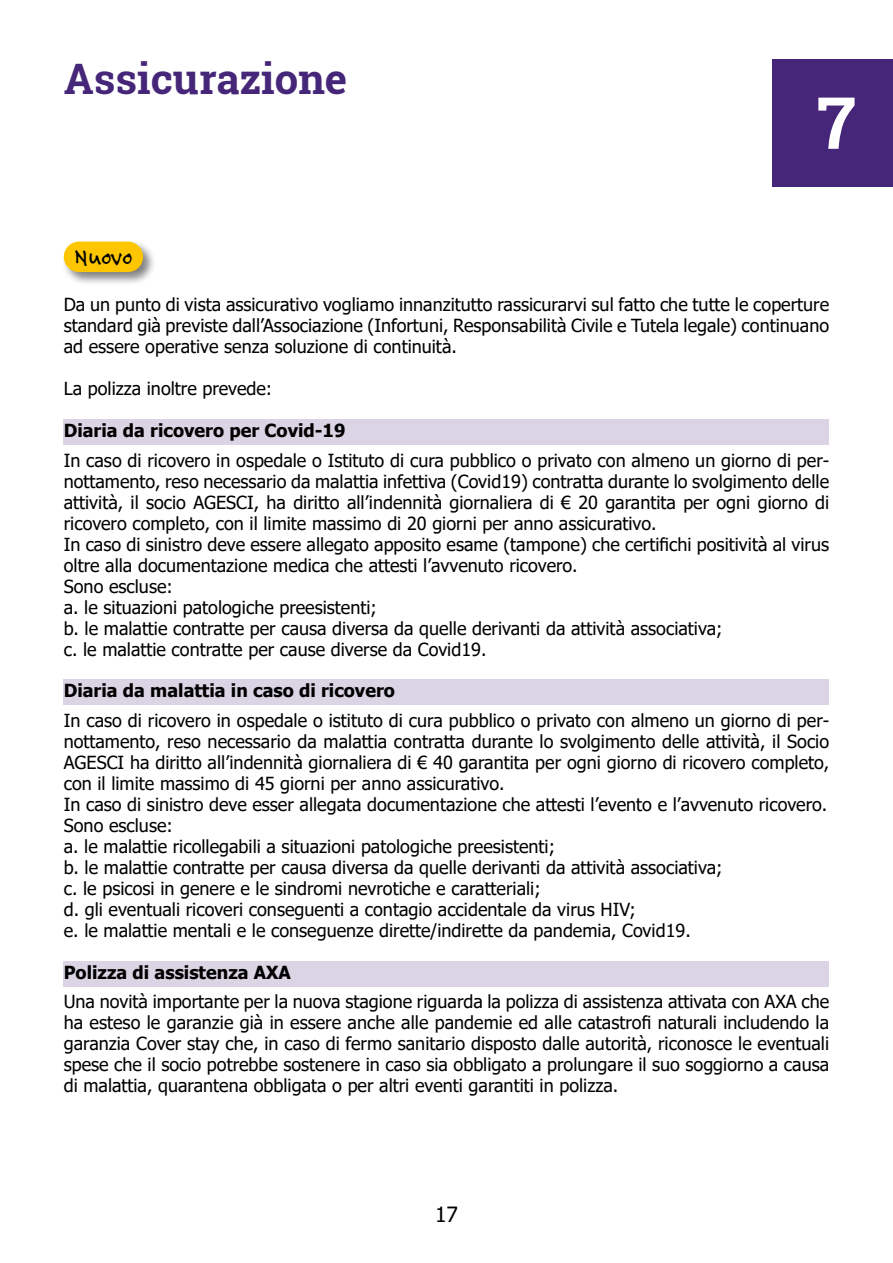
<style>
.page{position:relative;width:893px;height:1263px;background:#fff}
.page>*{position:absolute;margin:0;border:0;box-sizing:border-box;transform-origin:0 0}
.t1{font:700 72px "Roboto Slab";color:#fff}
.t2{font:700 42px "Roboto Slab";color:#462678}
.t3{font:25.5px "Felt Tip Roman";color:#000}
.t4{font:21px "Tahoma";color:#000}
.t5{font:18px/21px "Tahoma";color:#000;text-align:justify}
.t6{font:700 18px "Tahoma";color:#000}
</style>
<div class="page">
<div style="left:772px;top:59px;width:121px;height:128px;background:#462678"></div>
<div style="left:64px;top:419px;width:765px;height:26px;background:#dad4e4"></div>
<div style="left:64px;top:679px;width:765px;height:26px;background:#dad4e4"></div>
<div style="left:64px;top:960px;width:765px;height:26px;background:#dad4e4"></div>
<div style="left:62px;top:239px;width:95px;height:47px;background:#000;opacity:.5"></div>
<div style="left:64px;top:242px;width:79px;height:30px;background:#fdc600;border-radius:15px"></div>
<h2 class="t2" style="left:64px;top:50px;width:285px">Assicurazione</h2>
<h3 class="t3" style="left:75px;top:239px;width:59px">Nuovo</h3>
<h1 class="t1" style="left:817px;top:73px;width:40px">7</h1>
<p class="t5" style="left:64px;top:295px;width:767px">Da un punto di vista assicurativo vogliamo innanzitutto rassicurarvi sul fatto che tutte le coperture standard già previste dall’Associazione (Infortuni, Responsabilità Civile e Tutela legale) continuano ad essere operative senza soluzione di continuità.</p>
<p class="t5" style="left:64px;top:379px;width:210px">La polizza inoltre prevede:</p>
<p class="t6" style="left:64px;top:418px;width:283px">Diaria da ricovero per Covid-19</p>
<p class="t5" style="left:64px;top:451px;width:767px;text-align:left">In caso di ricovero in ospedale o Istituto di cura pubblico o privato con almeno un giorno di per&shy;nottamento, reso necessario da malattia infettiva (Covid19) contratta durante lo svolgimento delle attività, il socio AGESCI, ha diritto all’indennità giornaliera di € 20 garantita per ogni giorno di ricovero completo, con il limite massimo di 20 giorni per anno assicurativo.<br>In caso di sinistro deve essere allegato apposito esame (tampone) che certifichi positività al virus oltre alla documentazione medica che attesti l’avvenuto ricovero.<br>Sono escluse:<br>a. le situazioni patologiche preesistenti;<br>b. le malattie contratte per causa diversa da quelle derivanti da attività associativa;<br>c. le malattie contratte per cause diverse da Covid19.</p>
<p class="t6" style="left:64px;top:678px;width:333px">Diaria da malattia in caso di ricovero</p>
<p class="t5" style="left:64px;top:711px;width:767px;text-align:left">In caso di ricovero in ospedale o istituto di cura pubblico o privato con almeno un giorno di per&shy;nottamento, reso necessario da malattia contratta durante lo svolgimento delle attività, il Socio AGESCI ha diritto all’indennità giornaliera di € 40 garantita per ogni giorno di ricovero completo, con il limite massimo di 45 giorni per anno assicurativo.<br>In caso di sinistro deve esser allegata documentazione che attesti l’evento e l’avvenuto ricovero.<br>Sono escluse:<br>a. le malattie ricollegabili a situazioni patologiche preesistenti;<br>b. le malattie contratte per causa diversa da quelle derivanti da attività associativa;<br>c. le psicosi in genere e le sindromi nevrotiche e caratteriali;<br>d. gli eventuali ricoveri conseguenti a contagio accidentale da virus HIV;<br>e. le malattie mentali e le conseguenze dirette/indirette da pandemia, Covid19.</p>
<p class="t6" style="left:64px;top:959px;width:229px">Polizza di assistenza AXA</p>
<p class="t5" style="left:64px;top:992px;width:767px">Una novità importante per la nuova stagione riguarda la polizza di assistenza attivata con AXA che ha esteso le garanzie già in essere anche alle pandemie ed alle catastrofi naturali includendo la garanzia Cover stay che, in caso di fermo sanitario disposto dalle autorità, riconosce le eventuali spese che il socio potrebbe sostenere in caso sia obbligato a prolungare il suo soggiorno a causa di malattia, quarantena obbligata o per altri eventi garantiti in polizza.</p>
<p class="t4" style="left:435px;top:1200px;width:24px">17</p>
</div>
